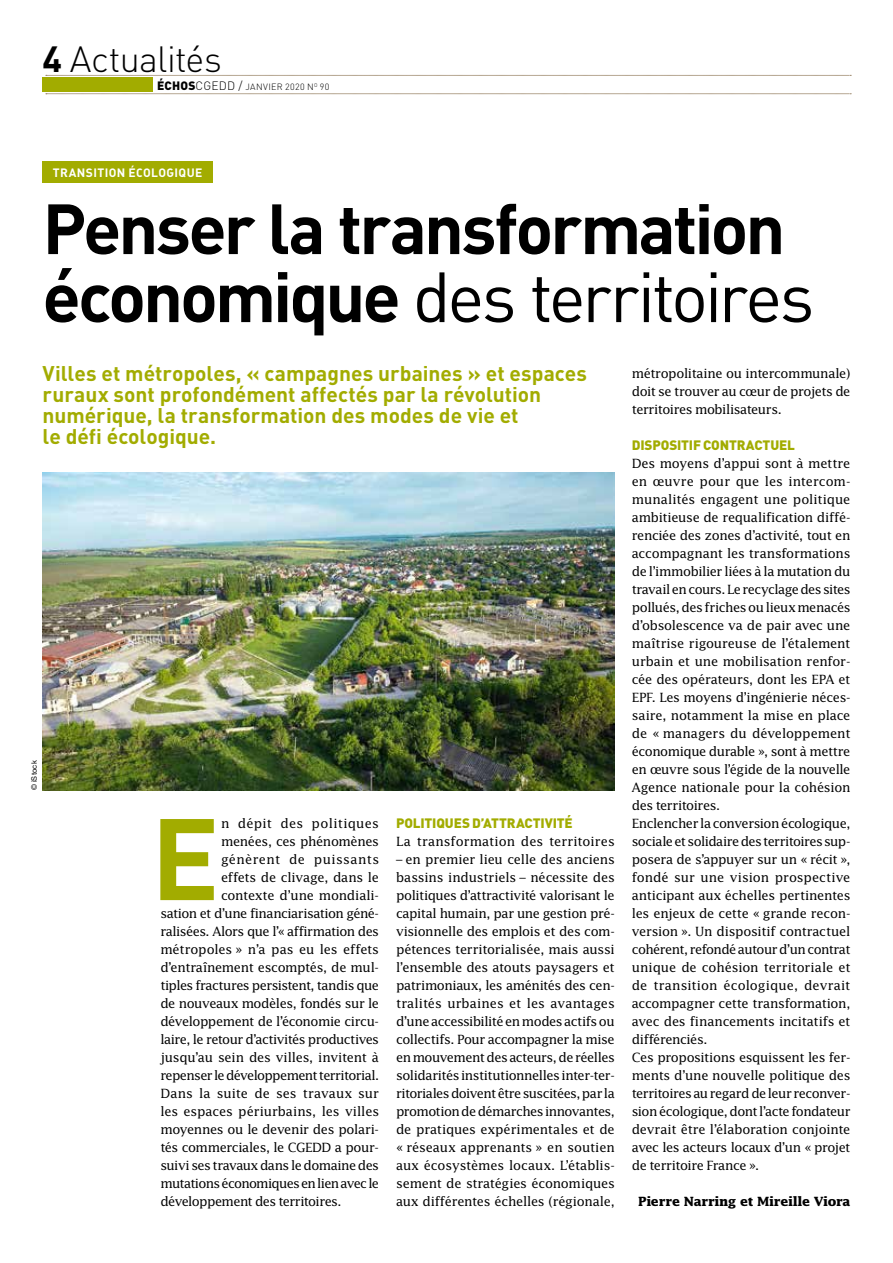
<style>
.page{position:relative;width:893px;height:1263px;background:#fff}
.page>*{position:absolute;margin:0;border:0;box-sizing:border-box;transform-origin:0 0}
.t1{font:700 113.85px "DIN";color:#a2ac00}
.t2{font:700 69.75px/67.9px "DIN";letter-spacing:-.04em;color:#000}
.t3{font:300 36px "DIN";letter-spacing:-.015em;color:#000}
.t4{font:700 21px/21px "DIN";color:#a2ac00}
.t5{font:900 13.5px "DIN";letter-spacing:-.01em;color:#a2ac00}
.t6{font:12.75px/18px "Lucida";letter-spacing:-.025em;color:#000;text-align:justify}
.t7{font:12.75px "Lucida";letter-spacing:-.045em;color:#000}
.t8{font:12.75px "Lucida";letter-spacing:-.05em;color:#000}
.t9{font:12.75px "Lucida";color:#000}
.t10{font:12.75px "Lucida";letter-spacing:-.06em;color:#000}
.t11{font:700 12.75px "Lucida";letter-spacing:-.025em;color:#000}
.t12{font:12.75px "Lucida";letter-spacing:.015em;color:#000}
.t13{font:12.75px "Lucida";letter-spacing:.03em;color:#000}
.t14{font:700 12px "DIN";letter-spacing:.035em;color:#fff}
.t15{font:300 9px "DIN";letter-spacing:.045em;color:#000}
.t16{font:7.5px "Helvetica Neue LT Std";letter-spacing:.02em;color:#000}
.s1{font-weight:700}
.s2{font-weight:900;font-size:12px}
.s3{font-size:12px}
.s4{font-weight:400}
</style>
<div class="page">
<hr style="left:892px;top:128px;width:1px;height:301px;background:#499abb">
<div style="left:43px;top:77px;width:110px;height:15px;background:#a2ac00"></div>
<svg style="left:46px;top:75px;width:805px;height:1px"></svg>
<svg style="left:46px;top:94px;width:805px;height:1px"></svg>
<div style="left:43px;top:162px;width:170px;height:21px;background:#a2ac00"></div>
<img style="left:43px;top:472px;width:572px;height:318px">
<h3 class="t3" style="left:43px;top:37px;width:181px"><span class="s1">4</span> Actualités</h3>
<p class="t15" style="left:157px;top:81px;width:174px"><span class="s2">ÉCHOS</span><span class="s3">CGEDD /</span> JANVIER 2020 N<sup>O</sup> 90</p>
<p class="t14" style="left:53px;top:164px;width:151px">TRANSITION ÉCOLOGIQUE</p>
<h2 class="t2" style="left:43px;top:192px;width:773px">Penser la transformation économique <span class="s4">des territoires</span></h2>
<h3 class="t4" style="left:43px;top:362px;width:546px">Villes et métropoles, « campagnes urbaines » et espaces ruraux sont profondément affectés par la révolution numérique, la transformation des modes de vie et<br>le défi écologique.</h3>
<p class="t16" style="left:30px;top:790px;width:31px;rotate:-90deg">© iStock</p>
<h1 class="t1" style="left:151px;top:784px;width:70px">E</h1>
<p class="t12" style="left:221px;top:816px;width:160px">n dépit des politiques</p>
<p class="t6" style="left:221px;top:832px;width:159px">menées, ces phénomènes</p>
<p class="t13" style="left:221px;top:852px;width:160px">génèrent de puissants</p>
<p class="t6" style="left:221px;top:868px;width:160px">effets de clivage, dans le</p>
<p class="t6" style="left:221px;top:886px;width:160px">contexte d’une mondiali-</p>
<p class="t7" style="left:160px;top:906px;width:220px">sation et d’une financiarisation géné-</p>
<p class="t7" style="left:160px;top:924px;width:220px">ralisées. Alors que l’« affirmation des</p>
<p class="t6" style="left:160px;top:940px;width:220px">métropoles » n’a pas eu les effets</p>
<p class="t6" style="left:160px;top:958px;width:220px">d’entraînement escomptés, de mul-</p>
<p class="t7" style="left:160px;top:978px;width:220px">tiples fractures persistent, tandis que</p>
<p class="t6" style="left:160px;top:994px;width:220px">de nouveaux modèles, fondés sur le</p>
<p class="t6" style="left:160px;top:1012px;width:220px">développement de l’économie circu-</p>
<p class="t8" style="left:160px;top:1032px;width:220px">laire, le retour d’activités productives</p>
<p class="t6" style="left:160px;top:1048px;width:220px">jusqu’au sein des villes, invitent à</p>
<p class="t8" style="left:160px;top:1068px;width:220px">repenser le développement territorial.</p>
<p class="t9" style="left:160px;top:1086px;width:220px">Dans la suite de ses travaux sur</p>
<p class="t6" style="left:160px;top:1102px;width:220px">les espaces périurbains, les villes</p>
<p class="t6" style="left:160px;top:1120px;width:220px">moyennes ou le devenir des polari-</p>
<p class="t6" style="left:160px;top:1138px;width:220px">tés commerciales, le CGEDD a pour-</p>
<p class="t7" style="left:160px;top:1158px;width:220px">suivi ses travaux dans le domaine des</p>
<p class="t10" style="left:160px;top:1176px;width:220px">mutations économiques en lien avec le</p>
<p class="t8" style="left:160px;top:1194px;width:183px">développement des territoires.</p>
<p class="t5" style="left:396px;top:814px;width:178px">POLITIQUES D’ATTRACTIVITÉ</p>
<p class="t9" style="left:396px;top:834px;width:220px">La transformation des territoires</p>
<p class="t6" style="left:396px;top:850px;width:220px">– en premier lieu celle des anciens bassins industriels – nécessite des politiques d’attractivité valorisant le capital humain, par une gestion pré&shy;visionnelle des emplois et des com&shy;pétences territorialisée, mais aussi l’ensemble des atouts paysagers et patrimoniaux, les aménités des cen&shy;tralités urbaines et les avantages d’une accessibilité en modes actifs ou collectifs. Pour accompagner la mise en mouvement des acteurs, de réelles solidarités institutionnelles inter-ter&shy;ritoriales doivent être suscitées, par la promotion de démarches innovantes, de pratiques expérimentales et de « réseaux apprenants » en soutien aux écosystèmes locaux. L’établis&shy;sement de stratégies économiques aux différentes échelles (régionale,</p>
<p class="t6" style="left:632px;top:364px;width:220px">métropolitaine ou intercommunale) doit se trouver au cœur de projets de territoires mobilisateurs.</p>
<p class="t5" style="left:632px;top:436px;width:165px">DISPOSITIF CONTRACTUEL</p>
<p class="t6" style="left:632px;top:454px;width:220px;text-align:left">Des moyens d’appui sont à mettre en œuvre pour que les intercom&shy;munalités engagent une politique ambitieuse de requalification diffé&shy;renciée des zones d’activité, tout en accompagnant les transformations de l’immobilier liées à la mutation du travail en cours. Le recyclage des sites pollués, des friches ou lieux menacés d’obsolescence va de pair avec une maîtrise rigoureuse de l’étalement urbain et une mobilisation renfor&shy;cée des opérateurs, dont les EPA et EPF. Les moyens d’ingénierie néces&shy;saire, notamment la mise en place de « managers du développement économique durable », sont à mettre en œuvre sous l’égide de la nouvelle Agence nationale pour la cohésion des territoires.<br>Enclencher la conversion écologique, sociale et solidaire des territoires sup&shy;posera de s’appuyer sur un « récit », fondé sur une vision prospective anticipant aux échelles pertinentes les enjeux de cette « grande recon&shy;version ». Un dispositif contractuel cohérent, refondé autour d’un contrat unique de cohésion territoriale et de transition écologique, devrait accompagner cette transformation, avec des financements incitatifs et différenciés.<br>Ces propositions esquissent les fer&shy;ments d’une nouvelle politique des territoires au regard de leur reconver&shy;sion écologique, dont l’acte fondateur devrait être l’élaboration conjointe avec les acteurs locaux d’un « projet de territoire France ».</p>
<p class="t11" style="left:638px;top:1194px;width:214px">Pierre Narring et Mireille Viora</p>
</div>
